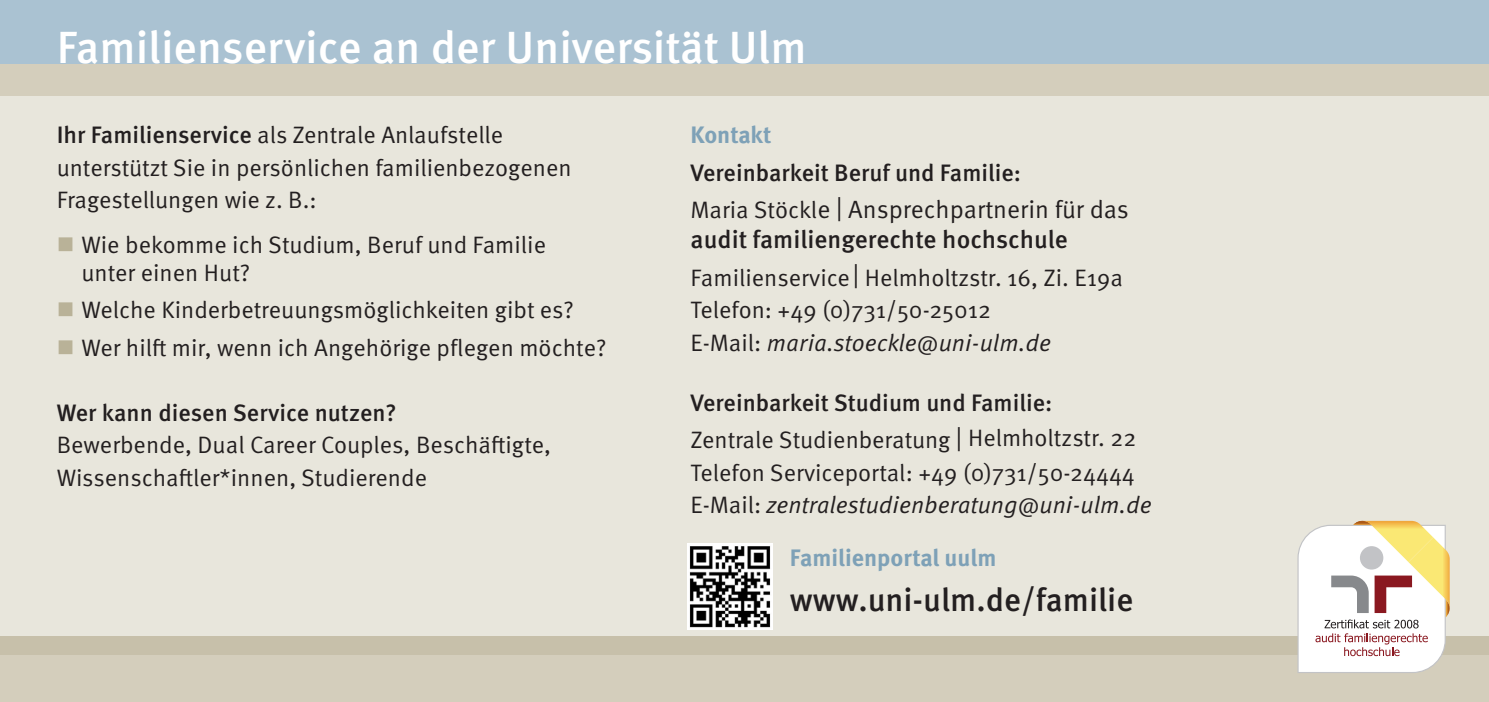
<style>
.page{position:relative;width:1489px;height:702px;background:#fff}
.page>*{position:absolute;margin:0;border:0;box-sizing:border-box;transform-origin:0 0}
.t1{font:500 45px "Meta OT";color:#fff}
.t2{font:500 32.5px "Meta OT";color:#231f20}
.t3{font:500 25px/30px "Meta OT";color:#231f20}
.t4{font:23.75px/32.5px "Meta OT Norm";color:#231f20}
.t5{font:500 23.75px "Meta OT";letter-spacing:-.005em;color:#231f20}
.t6{font:23.75px "Meta OT Norm Ita";color:#231f20}
.t7{font:700 23.75px "Meta OT";color:#7ea1b7}
.s1{font-family:"Meta OT";font-weight:500}
.s2{color:#b9b298}
.s3{font-family:"Meta OT Norm";font-weight:400;font-size:23.75px}
.s4{font-family:"Meta OT Norm";font-weight:400}
.s5{font-size:25px}
.s6{font-family:"Meta OT Norm"}
</style>
<div class="page">
<div style="left:0;top:81px;width:1488px;height:621px;background:#e8e6dc"></div>
<div style="left:0;top:0;width:1488px;height:66px;background:#aac2d2"></div>
<div style="left:0;top:64px;width:1488px;height:31px;background:#d4cebc"></div>
<div style="left:0;top:636px;width:1488px;height:47px;background:#c7c0aa"></div>
<div style="left:0;top:656px;width:1488px;height:46px;background:#d4cebc"></div>
<img style="left:687px;top:544px;width:85px;height:85px">
<svg style="left:1297px;top:521px;width:153px;height:152px;background:#ede4d5"></svg>
<p class="t1" style="left:57px;top:20px;width:751px">Familienservice an der Universität Ulm</p>
<p class="t4" style="left:57px;top:119px;width:448px"><span class="s1">Ihr Familienservice</span> als Zentrale Anlaufstelle</p>
<p class="t4" style="left:57px;top:151px;width:516px">unterstützt Sie in persönlichen familienbezogenen<br>Fragestellungen wie z. B.:</p>
<p class="t4" style="left:81px;top:231px;width:466px;line-height:27.5px;text-indent:-25px"><span class="s2">■</span> Wie bekomme ich Studium, Beruf und Familie unter einen Hut?</p>
<p class="t4" style="left:57px;top:294px;width:518px"><span class="s2">■</span> Welche Kinderbetreuungsmöglichkeiten gibt es?</p>
<p class="t4" style="left:57px;top:331px;width:551px"><span class="s2">■</span> Wer hilft mir, wenn ich Angehörige pflegen möchte?</p>
<p class="t5" style="left:57px;top:397px;width:341px">Wer kann diesen Service nutzen?</p>
<p class="t4" style="left:57px;top:429px;width:496px">Bewerbende, Dual Career Couples, Beschäftigte,<br>Wissenschaftler*innen, Studierende</p>
<p class="t7" style="left:690px;top:120px;width:82px">Kontakt</p>
<p class="t5" style="left:690px;top:157px;width:332px">Vereinbarkeit Beruf und Familie:</p>
<p class="t3" style="left:690px;top:195px;width:440px"><span class="s3">Maria Stöckl</span><span class="s4">e | Ansprechpartnerin für das </span>audit familiengerechte hochschule</p>
<p class="t4" style="left:690px;top:261px;width:434px">Familienservice<span class="s5">|</span> Helmholtzstr. 16, Zi. E19a</p>
<p class="t4" style="left:690px;top:294px;width:302px">Telefon: +49 (0)731/50-25012</p>
<p class="t6" style="left:690px;top:328px;width:362px"><span class="s6">E-Mail:</span> maria.stoeckle@uni-ulm.de</p>
<p class="t5" style="left:690px;top:387px;width:363px">Vereinbarkeit Studium und Familie:</p>
<p class="t4" style="left:690px;top:424px;width:447px">Zentrale Studienberatung <span class="s5">|</span> Helmholtzstr. 22</p>
<p class="t4" style="left:690px;top:456px;width:446px">Telefon Serviceportal: +49 (0)731/50-24444</p>
<p class="t6" style="left:690px;top:491px;width:462px"><span class="s6">E-Mail:</span> zentralestudienberatung@uni-ulm.de</p>
<p class="t7" style="left:789px;top:542px;width:208px">Familienportal uulm</p>
<p class="t2" style="left:789px;top:579px;width:345px">www.uni-ulm.de/familie</p>
</div>
